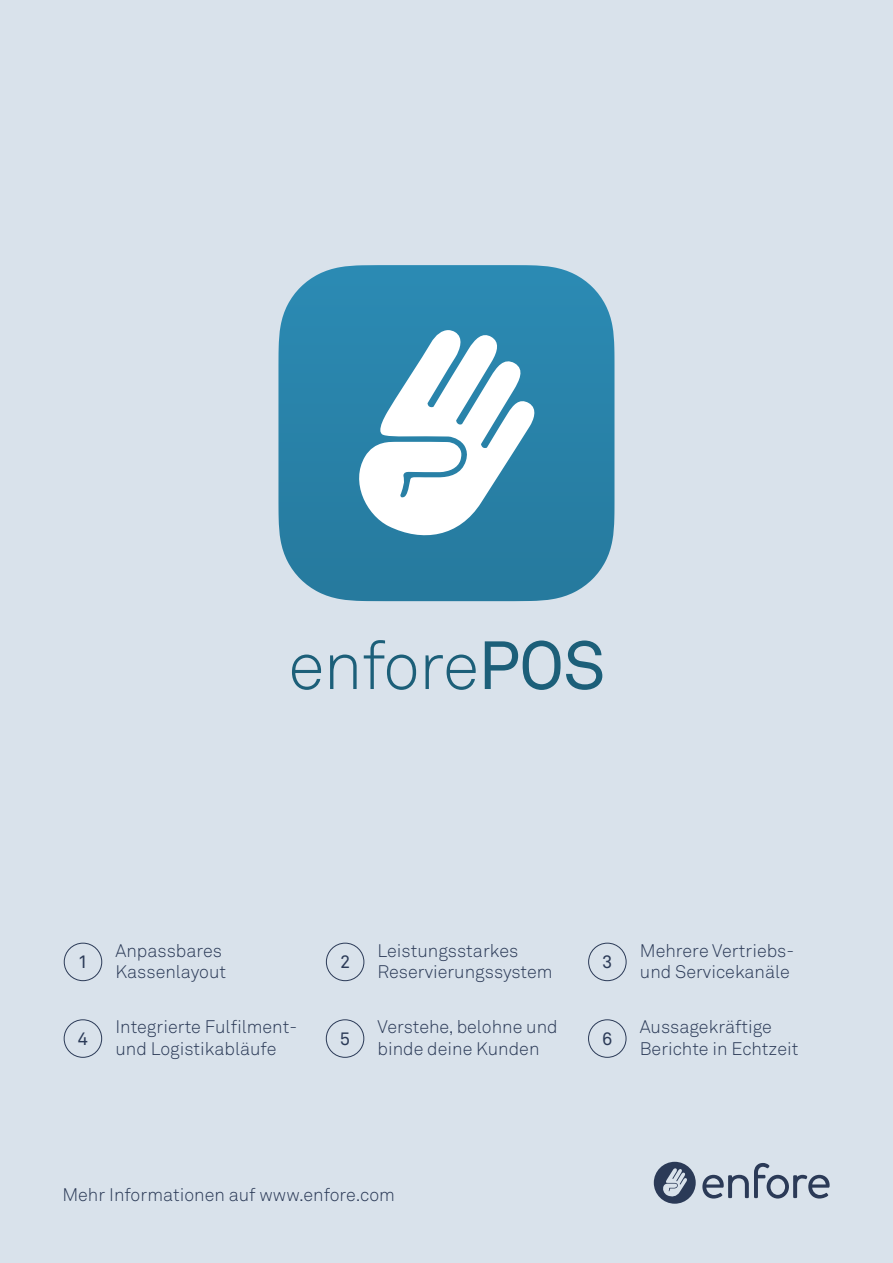
<style>
.page{position:relative;width:893px;height:1263px;background:#d9e2eb}
.page>*{position:absolute;margin:0;border:0;box-sizing:border-box;transform-origin:0 0}
.t1{font:300 67.2px "Akkurat Std";letter-spacing:-.015em;color:#1c5f79}
.key_features{font:300 18px/21.6px "Akkurat Std";color:#2b3a57}
.number{font:18px "Akkurat Std";color:#2b3a57}
.s1{font-weight:400}
</style>
<div class="page">
<svg style="left:654px;top:1162px;width:42px;height:42px"></svg>
<svg style="left:702px;top:1163px;width:128px;height:35px"></svg>
<div style="left:64px;top:943px;width:38px;height:38px;border:1px solid #2b3a57;border-radius:50%"></div>
<div style="left:326px;top:943px;width:38px;height:38px;border:1px solid #2b3a57;border-radius:50%"></div>
<div style="left:588px;top:943px;width:38px;height:38px;border:1px solid #2b3a57;border-radius:50%"></div>
<div style="left:64px;top:1019px;width:38px;height:39px;border:1px solid #2b3a57;border-radius:50%"></div>
<div style="left:326px;top:1019px;width:38px;height:39px;border:1px solid #2b3a57;border-radius:50%"></div>
<div style="left:588px;top:1019px;width:38px;height:39px;border:1px solid #2b3a57;border-radius:50%"></div>
<svg style="left:278px;top:265px;width:336px;height:336px;background:#3589ad"></svg>
<svg style="left:350px;top:330px;width:188px;height:213px;background:#96c1d4"></svg>
<p class="t1" style="left:288px;top:626px;width:319px">enfore<span class="s1">POS</span></p>
<p class="number" style="left:78px;top:951px;width:12px">1</p>
<p class="number" style="left:78px;top:1028px;width:12px">4</p>
<p class="key_features" style="left:115px;top:939px;width:112px">Anpassbares<br>Kassenlayout</p>
<p class="key_features" style="left:115px;top:1016px;width:183px">Integrierte Fulfilment&shy;und Logistikabläufe</p>
<p class="number" style="left:340px;top:951px;width:12px">2</p>
<p class="key_features" style="left:640px;top:939px;width:156px">Mehrere Vertriebs&shy;und Servicekanäle</p>
<p class="key_features" style="left:378px;top:939px;width:176px">Leistungsstarkes<br>Reservierungssystem</p>
<p class="number" style="left:602px;top:951px;width:12px">3</p>
<p class="number" style="left:340px;top:1028px;width:12px">5</p>
<p class="key_features" style="left:378px;top:1016px;width:182px">Verstehe, belohne und binde deine Kunden</p>
<p class="number" style="left:602px;top:1028px;width:12px">6</p>
<p class="key_features" style="left:640px;top:1016px;width:160px">Aussagekräftige<br>Berichte in Echtzeit</p>
<p class="key_features" style="left:62px;top:1184px;width:334px">Mehr Informationen auf www.enfore.com</p>
</div>
